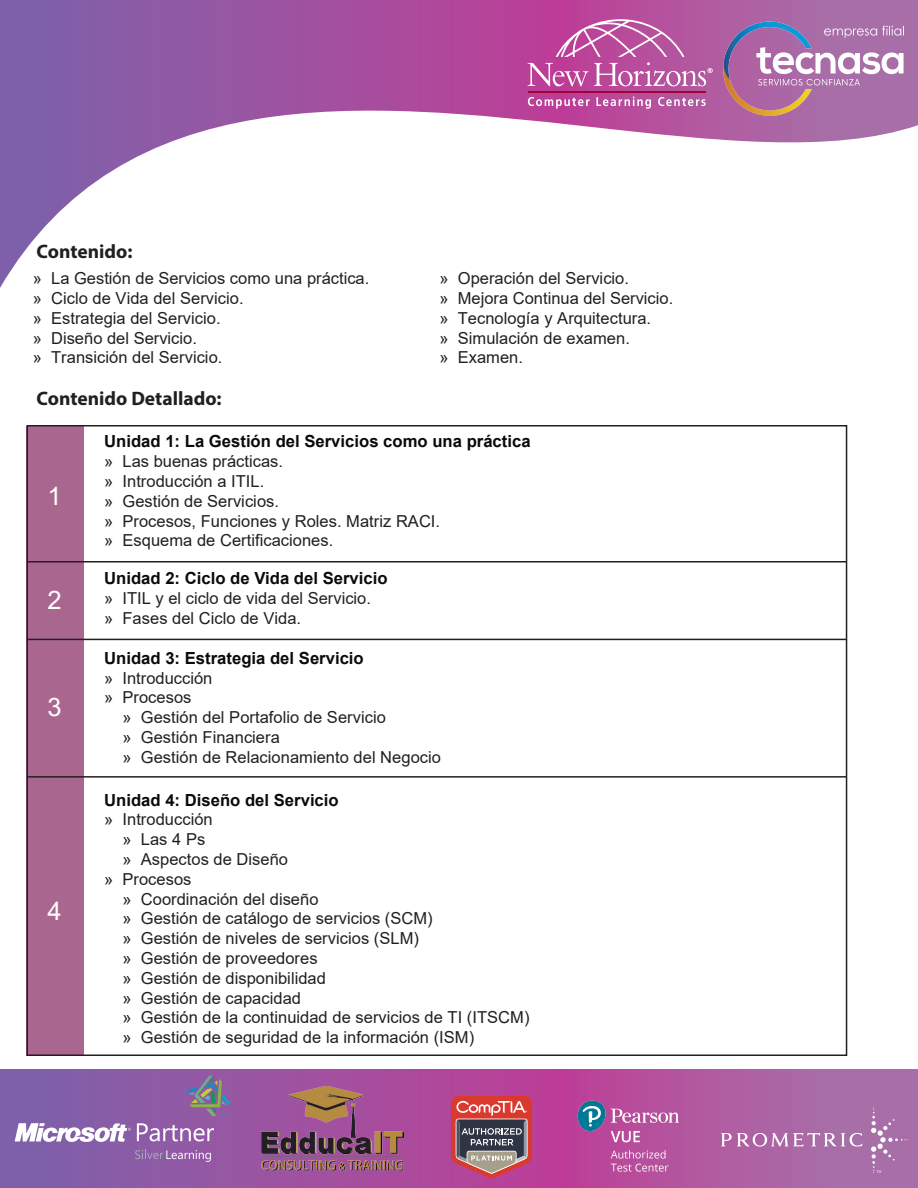
<style>
.page{position:relative;width:918px;height:1188px;background:#fff}
.page>*{position:absolute;margin:0;border:0;box-sizing:border-box;transform-origin:0 0}
.t1{font:25.5px "Arial";color:#fff}
.t2{font:700 19.5px "Myriad Pro";color:#231f20}
.t3{font:700 16.65px "Arial";color:#0c090d}
.t4{font:16.5px/19.8px "Arial";color:#231f20}
</style>
<div class="page">
<svg style="left:0;top:0;width:918px;height:288px"></svg>
<svg style="left:0;top:1070px;width:918px;height:118px;background:#a158a1"></svg>
<svg style="left:186px;top:1075px;width:44px;height:41px;background:#847194"></svg>
<svg style="left:15px;top:1123px;width:116px;height:19px"></svg>
<svg style="left:137px;top:1123px;width:77px;height:18px"></svg>
<svg style="left:135px;top:1150px;width:76px;height:12px"></svg>
<svg style="left:451px;top:1096px;width:81px;height:83px;background:#a3616a"></svg>
<svg style="left:721px;top:1133px;width:141px;height:14px"></svg>
<svg style="left:871px;top:1107px;width:37px;height:66px;background:#ae7bae"></svg>
<img style="left:572px;top:1095px;width:112px;height:86px">
<img style="left:262px;top:1085px;width:142px;height:86px">
<div style="left:27px;top:426px;width:57px;height:629px;background:#a9668f"></div>
<hr style="left:27px;top:561px;width:820px;height:2px;background:#231f20">
<hr style="left:27px;top:639px;width:820px;height:1px;background:#231f20">
<hr style="left:27px;top:776px;width:820px;height:2px;background:#231f20">
<hr style="left:528px;top:91px;width:178px;height:1px;background:#a30234">
<svg style="left:528px;top:97px;width:62px;height:12px"></svg>
<svg style="left:596px;top:97px;width:55px;height:12px"></svg>
<svg style="left:658px;top:97px;width:48px;height:9px"></svg>
<svg style="left:528px;top:19px;width:185px;height:67px;background:#c163a9"></svg>
<img style="left:722px;top:20px;width:183px;height:96px">
<p class="t2" style="left:37px;top:239px;width:97px">Contenido:</p>
<p class="t4" style="left:33px;top:268px;width:338px">» La Gestión de Servicios como una práctica. » Ciclo de Vida del Servicio.<br>» Estrategia del Servicio.<br>» Diseño del Servicio.<br>» Transición del Servicio.</p>
<p class="t2" style="left:37px;top:385px;width:187px">Contenido Detallado:</p>
<p class="t4" style="left:439px;top:268px;width:235px">» Operación del Servicio.<br>» Mejora Continua del Servicio. » Tecnología y Arquitectura.<br>» Simulación de examen.<br>» Examen.</p>
<h1 class="t1" style="left:48px;top:478px;width:16px">1</h1>
<h1 class="t1" style="left:48px;top:583px;width:16px">2</h1>
<h1 class="t1" style="left:48px;top:690px;width:16px">3</h1>
<h1 class="t1" style="left:48px;top:894px;width:16px">4</h1>
<p class="t3" style="left:104px;top:430px;width:428px">Unidad 1: La Gestión del Servicios como una práctica</p>
<p class="t4" style="left:104px;top:451px;width:338px">» Las buenas prácticas.<br>» Introducción a ITIL.<br>» Gestión de Servicios.<br>» Procesos, Funciones y Roles. Matriz RACI. » Esquema de Certificaciones.</p>
<p class="t3" style="left:104px;top:566px;width:285px">Unidad 2: Ciclo de Vida del Servicio</p>
<p class="t4" style="left:104px;top:588px;width:268px">» ITIL y el ciclo de vida del Servicio. » Fases del Ciclo de Vida.</p>
<p class="t3" style="left:104px;top:646px;width:261px">Unidad 3: Estrategia del Servicio</p>
<p class="t4" style="left:104px;top:668px;width:110px">» Introducción » Procesos</p>
<p class="t4" style="left:123px;top:707px;width:320px">» Gestión del Portafolio de Servicio<br>» Gestión Financiera<br>» Gestión de Relacionamiento del Negocio</p>
<p class="t3" style="left:104px;top:788px;width:236px">Unidad 4: Diseño del Servicio</p>
<p class="t4" style="left:104px;top:810px;width:110px">» Introducción</p>
<p class="t4" style="left:123px;top:829px;width:84px">» Las 4 Ps</p>
<p class="t4" style="left:123px;top:849px;width:167px">» Aspectos de Diseño</p>
<p class="t4" style="left:104px;top:869px;width:89px">» Procesos</p>
<p class="t4" style="left:123px;top:889px;width:198px">» Coordinación del diseño</p>
<p class="t4" style="left:123px;top:909px;width:312px">» Gestión de catálogo de servicios (SCM)</p>
<p class="t4" style="left:123px;top:928px;width:298px">» Gestión de niveles de servicios (SLM)</p>
<p class="t4" style="left:123px;top:948px;width:197px">» Gestión de proveedores</p>
<p class="t4" style="left:123px;top:968px;width:205px">» Gestión de disponibilidad</p>
<p class="t4" style="left:123px;top:988px;width:180px">» Gestión de capacidad</p>
<p class="t4" style="left:123px;top:1008px;width:408px">» Gestión de la continuidad de servicios de TI (ITSCM)</p>
<p class="t4" style="left:123px;top:1027px;width:353px">» Gestión de seguridad de la información (ISM)</p>
</div>
